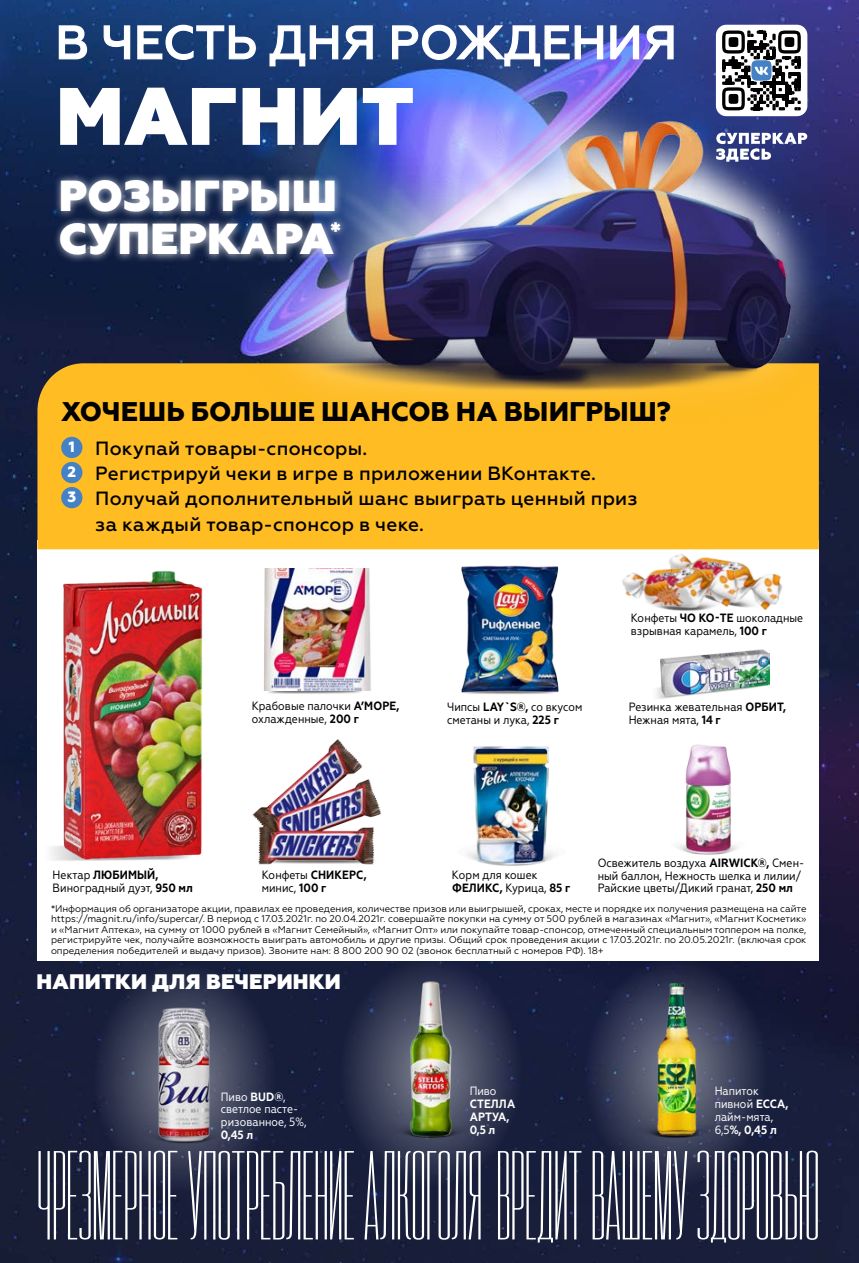
<style>
.page{position:relative;width:859px;height:1263px;background:#fff}
.page>*{position:absolute;margin:0;border:0;box-sizing:border-box;transform-origin:0 0}
.t1{font:800 43.35px/43.2px "Geometria";letter-spacing:.01em;color:#fff}
.t2{font:800 27px "Geometria";color:#000}
.t3{font:800 21px "Geometria";letter-spacing:.01em;color:#fff}
.t4{font:500 19.2px/25px "Geometria";letter-spacing:.015em;color:#000}
.t5{font:800 15px/25px "Geometria";color:#fff}
.t6{font:12px/12.8px "Geometria Narrow";color:#000}
.t7{font:12px/12.8px "Geometria Narrow";color:#fff}
.t8{font:12px/12.8px "Geometria Narrow";letter-spacing:.02em;color:#000}
.t9{font:700 12px/12.8px "Geometria Narrow";letter-spacing:.01em;color:#fff}
.t10{font:9.75px/10.5px "Geometria";color:#000;text-align:justify}
.s1{font-weight:700}
</style>
<div class="page">
<img style="left:0;top:0;width:859px;height:314px">
<img style="left:0;top:314px;width:859px;height:949px">
<div style="left:37px;top:540px;width:782px;height:421px;background:#fff"></div>
<div style="left:37px;top:363px;width:782px;height:186px;background:#ffbc23"></div>
<div style="left:61px;top:462px;width:21px;height:21px;background:#4581c5;border-radius:50%"></div>
<div style="left:61px;top:487px;width:21px;height:21px;background:#4581c5;border-radius:50%"></div>
<div style="left:61px;top:437px;width:21px;height:21px;background:#4581c5;border-radius:50%"></div>
<img style="left:154px;top:6px;width:705px;height:426px">
<svg style="left:716px;top:133px;width:91px;height:29px"></svg>
<div style="left:716px;top:25px;width:91px;height:91px;background:#fff;border-radius:10px"></div>
<svg style="left:722px;top:31px;width:79px;height:79px"></svg>
<svg style="left:58px;top:24px;width:616px;height:43px"></svg>
<svg style="left:60px;top:88px;width:353px;height:57px"></svg>
<div style="left:53px;top:173px;width:295px;height:90px;background:#fff;opacity:.75"></div>
<svg style="left:38px;top:1151px;width:780px;height:91px;fill:#191e3b"></svg>
<svg style="left:570px;top:939px;width:211px;height:266px;background:#3f455e"></svg>
<img style="left:628px;top:1116px;width:100px;height:32px">
<img style="left:639px;top:1120px;width:77px;height:25px">
<img style="left:644px;top:978px;width:57px;height:163px">
<svg style="left:325px;top:939px;width:211px;height:266px;background:#3e445c"></svg>
<img style="left:383px;top:1116px;width:100px;height:32px">
<img style="left:394px;top:1120px;width:77px;height:25px">
<img style="left:399px;top:978px;width:57px;height:163px">
<img style="left:36px;top:829px;width:1px;height:43px">
<img style="left:51px;top:571px;width:152px;height:290px">
<img style="left:660px;top:649px;width:109px;height:51px">
<img style="left:752px;top:530px;width:38px;height:81px">
<img style="left:612px;top:525px;width:140px;height:86px">
<svg style="left:79px;top:945px;width:210px;height:265px;background:#3c4159"></svg>
<img style="left:137px;top:1121px;width:100px;height:32px">
<img style="left:153px;top:1006px;width:67px;height:137px">
<img style="left:677px;top:845px;width:61px;height:5px">
<img style="left:679px;top:744px;width:56px;height:111px">
<img style="left:466px;top:746px;width:90px;height:120px">
<img style="left:461px;top:565px;width:98px;height:129px">
<img style="left:264px;top:690px;width:107px;height:4px">
<img style="left:264px;top:569px;width:107px;height:121px">
<img style="left:252px;top:739px;width:130px;height:126px">
<h1 class="t1" style="left:59px;top:176px;width:283px">РОЗЫГРЫШ<br>СУПЕРКАРА<sup>*</sup></h1>
<h2 class="t2" style="left:61px;top:396px;width:611px">ХОЧЕШЬ БОЛЬШЕ ШАНСОВ НА ВЫИГРЫШ?</h2>
<h3 class="t4" style="left:95px;top:436px;width:544px;text-indent:-26px"><sup>1</sup> Покупай товары-спонсоры.<br>Регистрируй чеки в игре в приложении ВКонтакте.<br>Получай дополнительный шанс выиграть ценный приз за каждый товар-спонсор в чеке.</h3>
<h3 class="t5" style="left:68px;top:460px;width:10px">2<br>3</h3>
<p class="t6" style="left:53px;top:869px;width:142px">Нектар <span class="s1">ЛЮБИМЫЙ,<br></span>Виноградный дуэт, <span class="s1">950 мл</span></p>
<p class="t6" style="left:252px;top:700px;width:149px">Крабовые палочки <span class="s1">А’МОРЕ, </span>охлажденные, <span class="s1">200 г</span></p>
<p class="t6" style="left:447px;top:700px;width:137px">Чипсы <span class="s1">LAY`S®,</span> со вкусом сметаны и лука, <span class="s1">225 г</span></p>
<p class="t6" style="left:631px;top:612px;width:174px">Конфеты <span class="s1">ЧО КО-ТЕ</span> шоколадные взрывная карамель, <span class="s1">100 г</span></p>
<p class="t6" style="left:629px;top:700px;width:159px">Резинка жевательная <span class="s1">ОРБИТ,<br></span>Нежная мята, <span class="s1">14 г</span></p>
<p class="t6" style="left:262px;top:869px;width:106px">Конфеты <span class="s1">СНИКЕРС, </span>минис, <span class="s1">100 г</span></p>
<p class="t8" style="left:452px;top:869px;width:120px">Корм для кошек<br><span class="s1">ФЕЛИКС,</span> Курица, <span class="s1">85 г</span></p>
<p class="t6" style="left:598px;top:856px;width:208px">Освежитель воздуха <span class="s1">AIRWICK®,</span> Смен&shy;ный баллон, Нежность шелка и лилии/<br>Райские цветы/Дикий гранат, <span class="s1">250 мл</span></p>
<p class="t10" style="left:51px;top:903px;width:757px">*Информация об организаторе акции, правилах ее проведения, количестве призов или выигрышей, сроках, месте и порядке их получения размещена на сайте https://magnit.ru/info/supercar/. В период с 17.03.2021г. по 20.04.2021г. совершайте покупки на сумму от 500 рублей в магазинах «Магнит», «Магнит Косметик» и «Магнит Аптека», на сумму от 1000 рублей в «Магнит Семейный», «Магнит Опт» или покупайте товар-спонсор, отмеченный специальным топпером на полке, регистрируйте чек, получайте возможность выиграть автомобиль и другие призы. Общий срок проведения акции с 17.03.2021г. по 20.05.2021г. (включая срок определения победителей и выдачу призов). Звоните нам: 8 800 200 90 02 (звонок бесплатный с номеров РФ). 18+</p>
<h3 class="t3" style="left:37px;top:969px;width:306px">НАПИТКИ ДЛЯ ВЕЧЕРИНКИ</h3>
<p class="t7" style="left:221px;top:1090px;width:87px">Пиво <span class="s1">BUD®</span>, светлое пасте&shy;ризованное, 5%,</p>
<p class="t9" style="left:221px;top:1128px;width:34px">0,45 л</p>
<p class="t7" style="left:470px;top:1085px;width:28px">Пиво</p>
<p class="t9" style="left:470px;top:1098px;width:47px">СТЕЛЛА<br>АРТУА,<br>0,5 л</p>
<p class="t7" style="left:715px;top:1085px;width:75px">Напиток пивной <span class="s1">ЕССА, </span>лайм-мята,<br>6,5<span class="s1">%, 0,45 л</span></p>
</div>
